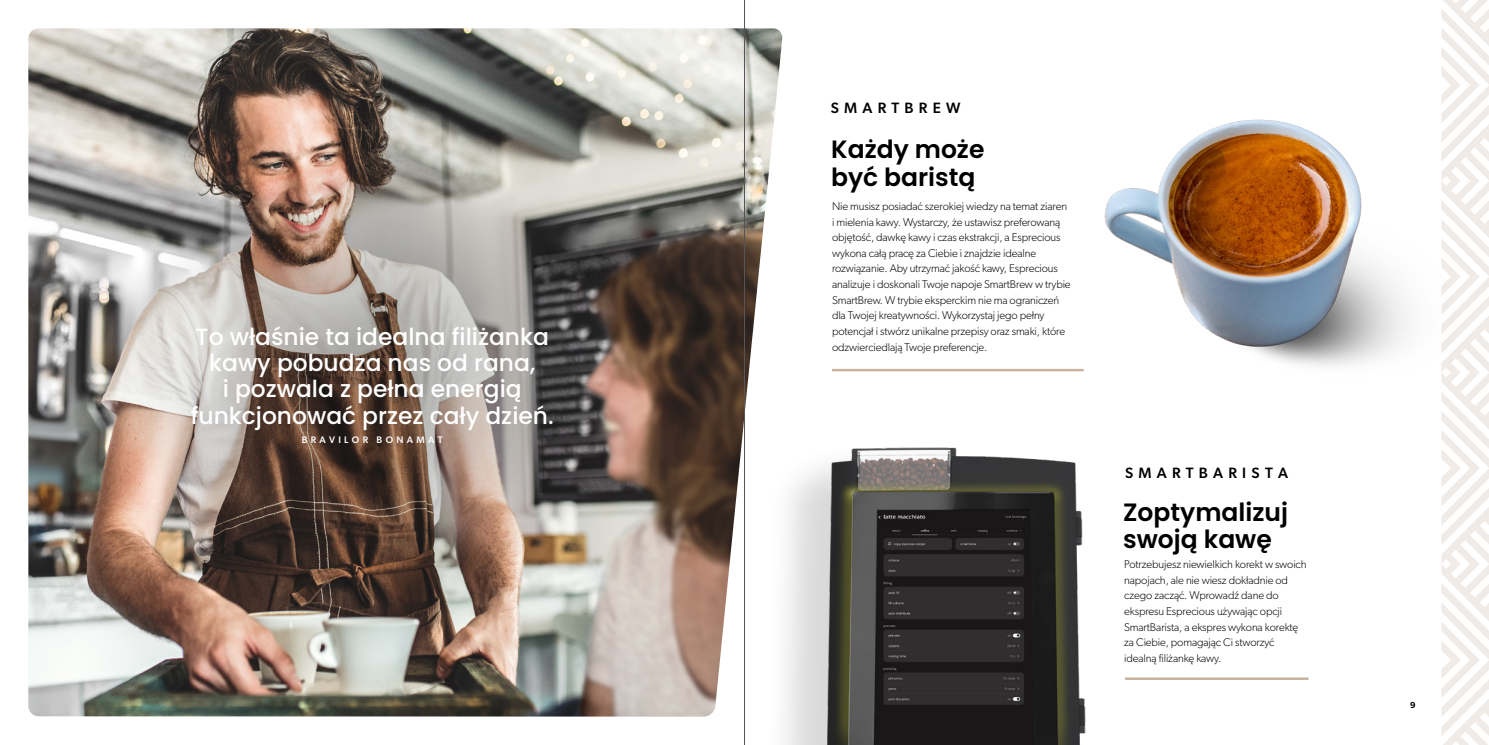
<style>
.page{position:relative;width:1489px;height:745px;background:#fff}
.page>*{position:absolute;margin:0;border:0;box-sizing:border-box;transform-origin:0 0}
.t1{font:600 25px/27.5px "Poppins";color:#000}
.t2{font:500 23.38px/26.2px "Poppins";color:#fff;text-align:center}
.t3{font:500 15px "Gibson";letter-spacing:.35em;color:#000}
.t4{font:300 11.25px/15.6px "Gibson";letter-spacing:-.01em;color:#000}
.t5{font:500 9.5px "Gibson";letter-spacing:.35em;color:#fff}
.t6{font:600 8.75px "Gibson";color:#000}
</style>
<div class="page">
<hr style="left:1124px;top:677px;width:184px;height:2px;background:#c9b2a0">
<hr style="left:832px;top:368px;width:251px;height:3px;background:#c9b2a0">
<img style="left:28px;top:28px;width:754px;height:688px">
<svg style="left:134px;top:140px;width:476px;height:476px;background:#8a7d76"></svg>
<svg style="left:1441px;top:0;width:47px;height:744px"></svg>
<img style="left:1083px;top:98px;width:405px;height:324px">
<div style="left:763px;top:442px;width:316px;height:302px;background:#000;opacity:.15"></div>
<img style="left:809px;top:442px;width:277px;height:302px">
<hr style="left:744px;top:0;width:1px;height:744px;background:#585456">
<h2 class="t2" style="left:191px;top:323px;width:364px">To właśnie ta idealna filiżanka kawy pobudza nas od rana,<br>i pozwala z pełna energią funkcjonować przez cały dzień.</h2>
<p class="t5" style="left:302px;top:434px;width:143px">BRAVILOR BONAMAT</p>
<h3 class="t3" style="left:830px;top:99px;width:131px">SMARTBREW</h3>
<h1 class="t1" style="left:831px;top:136px;width:155px">Każdy może być baristą</h1>
<p class="t4" style="left:832px;top:198px;width:240px">Nie musisz posiadać szerokiej wiedzy na temat ziaren i mielenia kawy. Wystarczy, że ustawisz preferowaną objętość, dawkę kawy i czas ekstrakcji, a Esprecious wykona całą pracę za Ciebie i znajdzie idealne rozwiązanie. Aby utrzymać jakość kawy, Esprecious analizuje i doskonali Twoje napoje SmartBrew w trybie SmartBrew. W trybie eksperckim nie ma ograniczeń dla Twojej kreatywności. Wykorzystaj jego pełny potencjał i stwórz unikalne przepisy oraz smaki, które odzwierciedlają Twoje preferencje.</p>
<h3 class="t3" style="left:1124px;top:463px;width:164px">SMARTBARISTA</h3>
<h1 class="t1" style="left:1123px;top:498px;width:166px">Zoptymalizuj swoją kawę</h1>
<p class="t4" style="left:1124px;top:555px;width:184px">Potrzebujesz niewielkich korekt w swoich napojach, ale nie wiesz dokładnie od czego zacząć. Wprowadź dane do ekspresu Esprecious używając opcji SmartBarista, a ekspres wykona korektę za Ciebie, pomagając Ci stworzyć idealną filiżankę kawy.</p>
<p class="t6" style="left:1410px;top:699px;width:7px">9</p>
</div>
